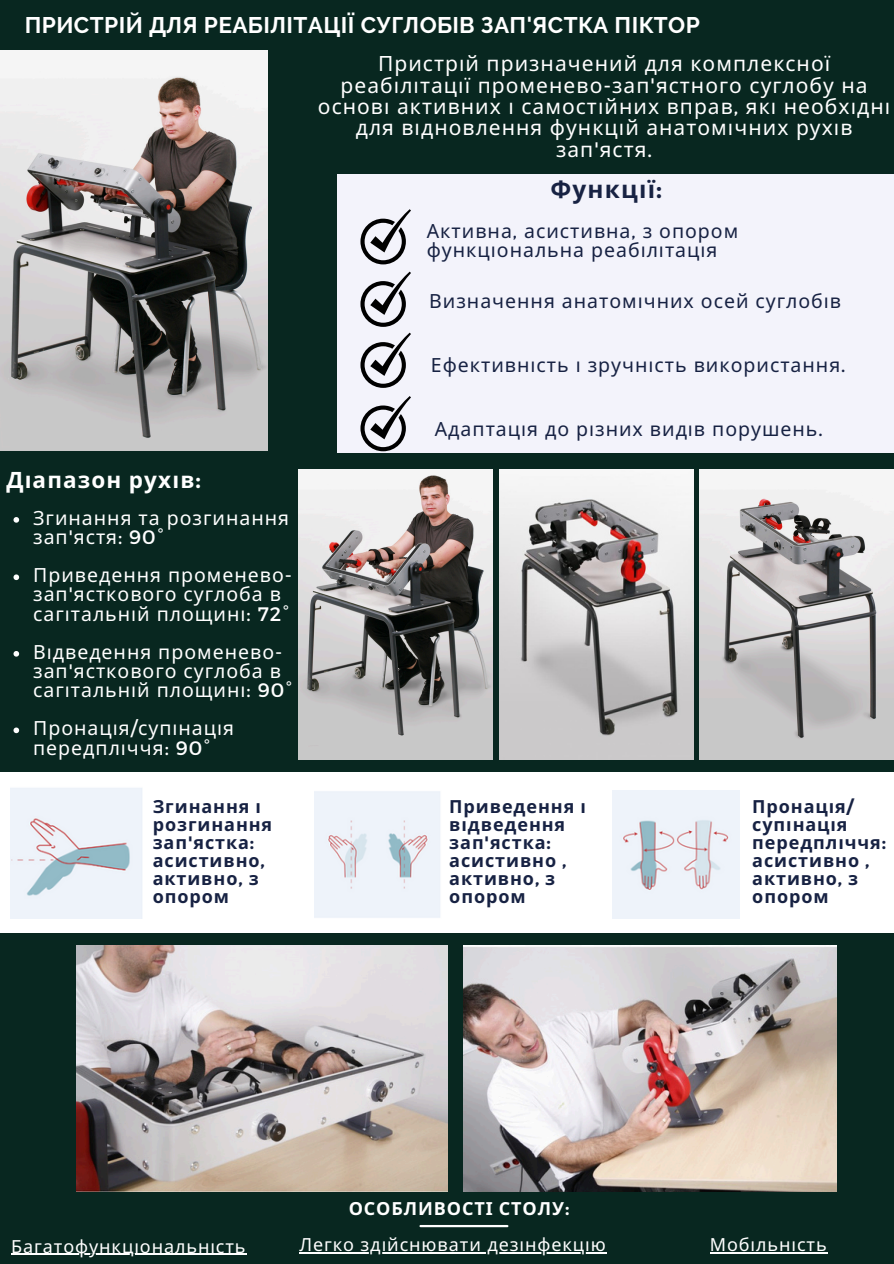
<style>
.page{position:relative;width:894px;height:1264px;background:#fff}
.page>*{position:absolute;margin:0;border:0;box-sizing:border-box;transform-origin:0 0}
.t1{font:700 24.3px "Noto Sans";letter-spacing:.05em;color:#172243}
.t2{font:700 22.5px "Raleway";letter-spacing:.02em;color:#fff}
.t3{font:700 22.5px "Noto Sans";letter-spacing:.05em;color:#fff}
.t4{font:21px/21.3px "Noto Sans";letter-spacing:.05em;color:#fff;text-align:center}
.t5{font:19.5px/19.2px "Noto Sans";letter-spacing:.05em;color:#fff}
.t6{font:19.5px/19.2px "Noto Sans";letter-spacing:.05em;color:#172243}
.t7{font:700 18px/18px "Noto Sans";letter-spacing:.05em;color:#172243}
.t8{font:18px "Noto Sans";letter-spacing:.05em;color:#fff}
.t9{font:700 18px "Noto Sans";letter-spacing:.05em;color:#fff}
.s1{font-family:"Montserrat"}
</style>
<div class="page">
<div style="left:0;top:0;width:893px;height:1263px;background:#082720"></div>
<img style="left:0;top:50px;width:268px;height:401px">
<div style="left:337px;top:174px;width:556px;height:278px;background:#f3f3fb"></div>
<svg style="left:360px;top:272px;width:51px;height:116px"></svg>
<svg style="left:360px;top:396px;width:51px;height:55px"></svg>
<svg style="left:360px;top:209px;width:51px;height:55px"></svg>
<img style="left:699px;top:469px;width:194px;height:290px">
<img style="left:499px;top:469px;width:194px;height:290px">
<img style="left:299px;top:469px;width:193px;height:290px">
<img style="left:77px;top:945px;width:370px;height:246px">
<img style="left:463px;top:945px;width:373px;height:246px">
<div style="left:0;top:772px;width:893px;height:160px;background:#fff"></div>
<img style="left:11px;top:788px;width:131px;height:130px">
<img style="left:314px;top:791px;width:126px;height:127px">
<img style="left:612px;top:790px;width:127px;height:128px">
<svg style="left:13px;top:517px;width:6px;height:5px"></svg>
<svg style="left:13px;top:574px;width:6px;height:6px"></svg>
<svg style="left:13px;top:651px;width:6px;height:5px"></svg>
<svg style="left:13px;top:727px;width:6px;height:6px"></svg>
<hr style="left:11px;top:1253px;width:235px;height:1px;background:#fff">
<hr style="left:709px;top:1252px;width:118px;height:1px;background:#fff">
<hr style="left:299px;top:1252px;width:307px;height:1px;background:#fff">
<hr style="left:420px;top:1224px;width:87px;height:3px;background:#fff">
<h2 class="t2" style="left:25px;top:12px;width:676px">ПРИСТРІЙ ДЛЯ РЕАБІЛІТАЦІЇ СУГЛОБІВ ЗАП'ЯСТКА ПІКТОР</h2>
<p class="t4" style="left:318px;top:52px;width:570px">Пристрі й призначений для комплексної реабілітації променево<span class="s1">-</span>зап<span class="s1">'</span>ястного суглобу на основі активних і самості йних вправ<span class="s1">,</span> які необхідні для відновлення функці й анатомі чних рухі в</p>
<p class="t4" style="left:556px;top:138px;width:98px">зап<span class="s1">'</span>ястя<span class="s1">.</span></p>
<p class="t1" style="left:550px;top:172px;width:113px">Функції<span class="s1">:</span></p>
<p class="t6" style="left:427px;top:220px;width:313px">Активна<span class="s1">,</span> асистивна<span class="s1">,</span> з опором функціональна реабілітація</p>
<h3 class="t6" style="left:429px;top:291px;width:413px">Визначення анатомічних осей суглобі в</h3>
<p class="t6" style="left:431px;top:354px;width:416px">Ефективність і зручність використання<span class="s1">.</span></p>
<p class="t3" style="left:6px;top:463px;width:196px">Діапазон рухі в<span class="s1">:</span></p>
<p class="t5" style="left:33px;top:508px;width:257px">Згинання та розгинання зап<span class="s1">'</span>ястя<span class="s1">: 90°</span></p>
<p class="t5" style="left:33px;top:565px;width:260px">Приведення променево&shy;зап<span class="s1">'</span>ясткового суглоба в сагітальні й площині<span class="s1">: 72°</span></p>
<p class="t5" style="left:33px;top:641px;width:260px">Відведення променево&shy;зап<span class="s1">'</span>ясткового суглоба в сагітальні й площині<span class="s1">: 90°</span></p>
<h5 class="t5" style="left:33px;top:718px;width:202px">Пронація<span class="s1">/</span>супі нація передпліччя<span class="s1">: 90°</span></h5>
<h2 class="t6" style="left:435px;top:418px;width:389px">Адаптація до різних виді в порушень<span class="s1">.</span></h2>
<h5 class="t7" style="left:153px;top:797px;width:121px">Згинання і розгинання зап<span class="s1">'</span>ястка<span class="s1">: </span>асистивно<span class="s1">, </span>активно<span class="s1">,</span> з опором</h5>
<p class="t7" style="left:449px;top:797px;width:135px">Приведення і відведення зап<span class="s1">'</span>ястка<span class="s1">: </span>асистивно <span class="s1">, </span>активно<span class="s1">,</span> з опором</p>
<h5 class="t7" style="left:752px;top:797px;width:135px">Пронація<span class="s1">/ </span>супі нація передпліччя<span class="s1">: </span>асистивно <span class="s1">, </span>активно<span class="s1">,</span> з опором</h5>
<p class="t9" style="left:348px;top:1195px;width:222px">ОСОБЛИВОСТІ СТОЛУ<span class="s1">:</span></p>
<p class="t8" style="left:11px;top:1233px;width:236px">Багатофункці ональні сть</p>
<h4 class="t8" style="left:299px;top:1231px;width:308px">Легко зді йснювати дезі нфекці ю</h4>
<p class="t8" style="left:709px;top:1231px;width:118px">Мобільність</p>
</div>
